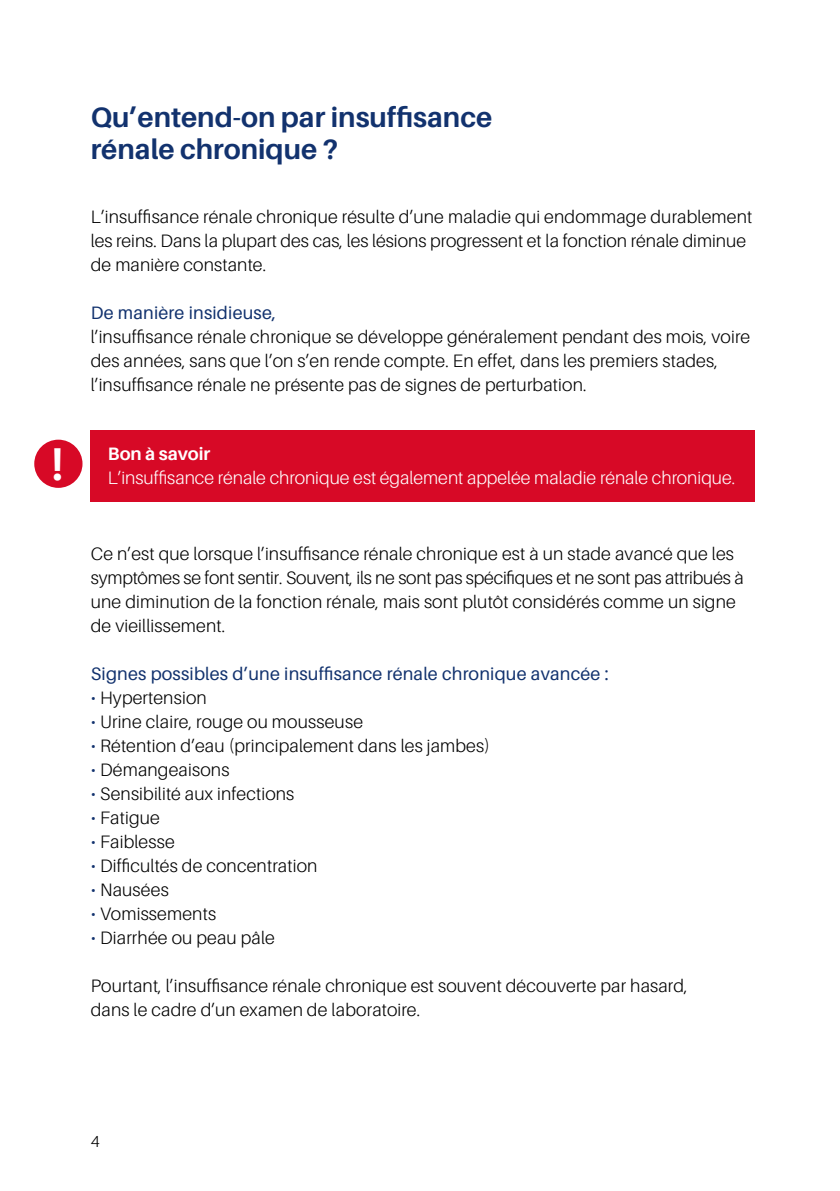
<style>
.page{position:relative;width:840px;height:1191px;background:#fff}
.page>*{position:absolute;margin:0;border:0;box-sizing:border-box;transform-origin:0 0}
.t1{font:700 46px "Aileron";color:#fff}
.t2{font:700 28px/32px "Aileron";color:#12326e}
.t3{font:300 18px/24px "Aileron";letter-spacing:.01em;color:#000}
.t4{font:18px "Aileron";letter-spacing:.01em;color:#12326e}
.t5{font:300 18px "Aileron";color:#fff}
.t6{font:700 18px "Aileron";color:#fff}
.t7{font:300 16px "Aileron";color:#000}
.s1{color:#12326e}
</style>
<div class="page">
<div style="left:91px;top:429px;width:663px;height:72px;background:#d70926"></div>
<div style="left:34px;top:440px;width:48px;height:48px;background:#d70926;border-radius:50%"></div>
<h1 class="t1" style="left:51px;top:438px;width:14px">!</h1>
<h2 class="t2" style="left:91px;top:102px;width:403px">Qu’entend-on par insuffisance rénale chronique ?</h2>
<p class="t3" style="left:91px;top:205px;width:662px">L’insuffisance rénale chronique résulte d’une maladie qui endommage durablement les reins. Dans la plupart des cas, les lésions progressent et la fonction rénale diminue de manière constante.</p>
<p class="t4" style="left:91px;top:303px;width:187px">De manière insidieuse,</p>
<p class="t3" style="left:91px;top:325px;width:660px">l’insuffisance rénale chronique se développe généralement pendant des mois, voire des années, sans que l’on s’en rende compte. En effet, dans les premiers stades, l’insuffisance rénale ne présente pas de signes de perturbation.</p>
<p class="t6" style="left:108px;top:444px;width:104px">Bon à savoir</p>
<p class="t5" style="left:108px;top:468px;width:628px">L’insuffisance rénale chronique est également appelée maladie rénale chronique.</p>
<p class="t3" style="left:91px;top:541px;width:654px">Ce n’est que lorsque l’insuffisance rénale chronique est à un stade avancé que les symptômes se font sentir. Souvent, ils ne sont pas spécifiques et ne sont pas attribués à une diminution de la fonction rénale, mais sont plutôt considérés comme un signe de vieillissement.</p>
<p class="t4" style="left:91px;top:663px;width:519px">Signes possibles d’une insuffisance rénale chronique avancée :</p>
<p class="t3" style="left:91px;top:685px;width:117px"><span class="s1">•</span> Hypertension</p>
<p class="t3" style="left:91px;top:709px;width:273px"><span class="s1">•</span> Urine claire, rouge ou mousseuse</p>
<p class="t3" style="left:91px;top:733px;width:400px"><span class="s1">•</span> Rétention d’eau (principalement dans les jambes)</p>
<p class="t3" style="left:91px;top:757px;width:140px"><span class="s1">•</span> Démangeaisons</p>
<p class="t3" style="left:91px;top:781px;width:205px"><span class="s1">•</span> Sensibilité aux infections</p>
<p class="t3" style="left:91px;top:805px;width:71px"><span class="s1">•</span> Fatigue</p>
<p class="t3" style="left:91px;top:829px;width:85px"><span class="s1">•</span> Faiblesse</p>
<p class="t3" style="left:91px;top:853px;width:228px"><span class="s1">•</span> Difficultés de concentration</p>
<p class="t3" style="left:91px;top:877px;width:79px"><span class="s1">•</span> Nausées</p>
<p class="t3" style="left:91px;top:901px;width:127px"><span class="s1">•</span> Vomissements</p>
<p class="t3" style="left:91px;top:925px;width:185px"><span class="s1">•</span> Diarrhée ou peau pâle</p>
<p class="t3" style="left:91px;top:973px;width:598px">Pourtant, l’insuffisance rénale chronique est souvent découverte par hasard, dans le cadre d’un examen de laboratoire.</p>
<p class="t7" style="left:91px;top:1132px;width:10px">4</p>
</div>
